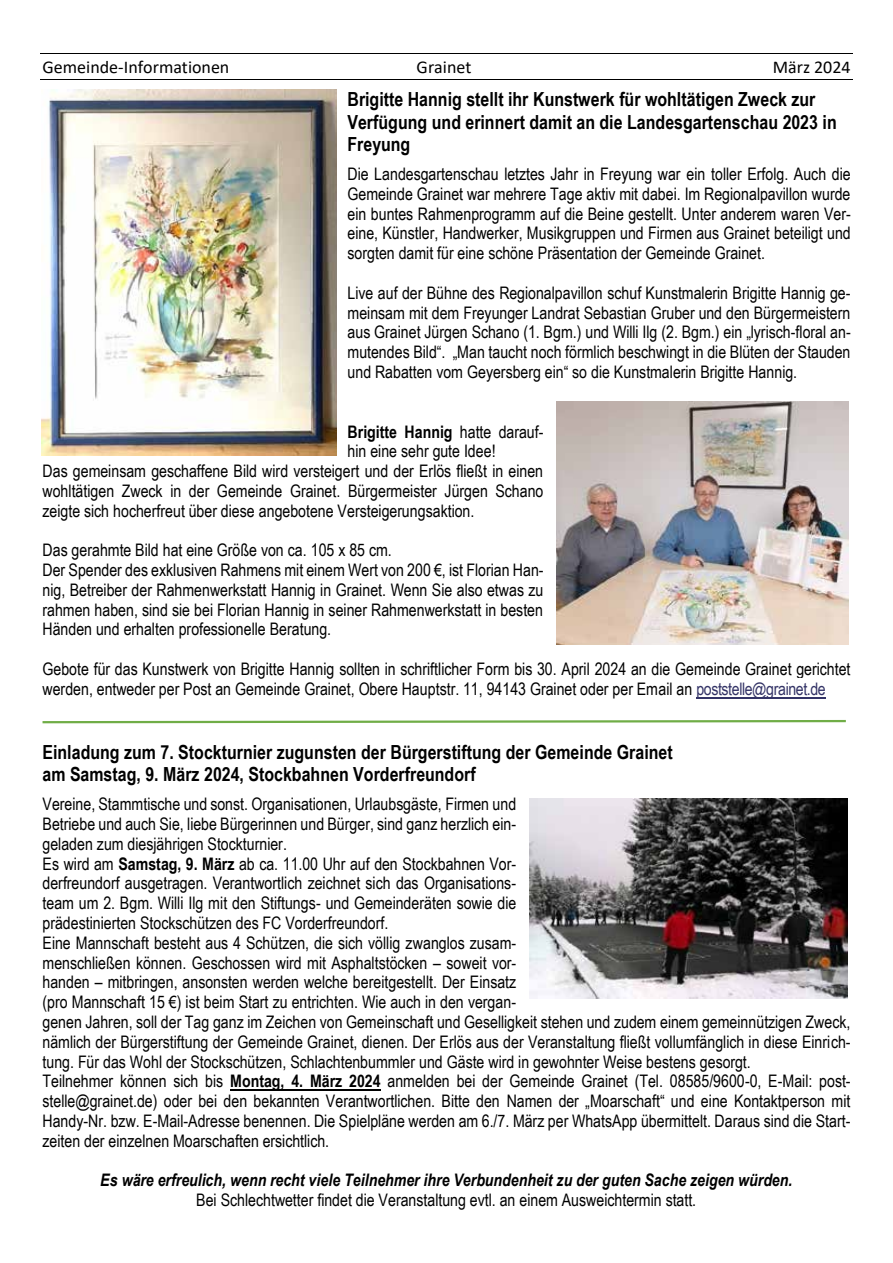
<style>
.page{position:relative;width:893px;height:1263px;background:#fff}
.page>*{position:absolute;margin:0;border:0;box-sizing:border-box;transform-origin:0 0}
.t1{font:700 19.5px/22.4px "Arial Narrow";color:#000}
.t2{font:18px "Calibri";color:#000}
.t3{font:17.25px/19.8px "Arial Narrow";color:#000}
.t4{font:italic 700 17.25px "Arial Narrow";color:#000}
.t5{font:700 17.25px "Arial Narrow";color:#000}
.s1{font-weight:400}
.s2{color:#336}
.s3{font-weight:700}
</style>
<div class="page">
<hr style="left:40px;top:53px;width:813px;height:1px;background:#000">
<hr style="left:40px;top:79px;width:813px;height:1px;background:#000">
<hr style="left:696px;top:697px;width:129px;height:1px;background:#336">
<hr style="left:230px;top:1089px;width:151px;height:1px;background:#000">
<img style="left:41px;top:90px;width:296px;height:365px">
<img style="left:557px;top:402px;width:291px;height:243px">
<img style="left:530px;top:799px;width:318px;height:199px">
<svg style="left:42px;top:720px;width:804px;height:4px"></svg>
<p class="t2" style="left:42px;top:54px;width:188px">Gemeinde-Informationen</p>
<p class="t2" style="left:417px;top:54px;width:56px">Grainet</p>
<p class="t2" style="left:773px;top:54px;width:79px">März 2024</p>
<p class="t1" style="left:347px;top:87px;width:491px">Brigitte Hannig stellt ihr Kunstwerk für wohltätigen Zweck zur<br>Verfügung und erinnert damit an die Landesgartenschau 2023 in<br>Freyung</p>
<p class="t3" style="left:347px;top:163px;width:505px;text-align:justify">Die Landesgartenschau letztes Jahr in Freyung war ein toller Erfolg. Auch die Gemeinde Grainet war mehrere Tage aktiv mit dabei. Im Regionalpavillon wurde ein buntes Rahmenprogramm auf die Beine gestellt. Unter anderem waren Ver&shy;eine, Künstler, Handwerker, Musikgruppen und Firmen aus Grainet beteiligt und sorgten damit für eine schöne Präsentation der Gemeinde Grainet.</p>
<p class="t3" style="left:347px;top:282px;width:505px;text-align:justify">Live auf der Bühne des Regionalpavillon schuf Kunstmalerin Brigitte Hannig ge&shy;meinsam mit dem Freyunger Landrat Sebastian Gruber und den Bürgermeistern aus Grainet Jürgen Schano (1. Bgm.) und Willi Ilg (2. Bgm.) ein „lyrisch-floral an&shy;mutendes Bild“. „Man taucht noch förmlich beschwingt in die Blüten der Stauden und Rabatten vom Geyersberg ein“ so die Kunstmalerin Brigitte Hannig.</p>
<p class="t5" style="left:347px;top:418px;width:197px">Brigitte Hannig <span class="s1">hatte darauf-</span></p>
<p class="t3" style="left:347px;top:441px;width:150px">hin eine sehr gute Idee!</p>
<p class="t3" style="left:43px;top:460px;width:502px">Das gemeinsam geschaffene Bild wird versteigert und der Erlös fließt in einen</p>
<p class="t3" style="left:42px;top:480px;width:502px">wohltätigen Zweck in der Gemeinde Grainet. Bürgermeister Jürgen Schano</p>
<p class="t3" style="left:42px;top:500px;width:433px">zeigte sich hocherfreut über diese angebotene Versteigerungsaktion.</p>
<p class="t3" style="left:42px;top:540px;width:503px">Das gerahmte Bild hat eine Größe von ca. 105 x 85 cm.<br>Der Spender des exklusiven Rahmens mit einem Wert von 200 €, ist Florian Han&shy;nig, Betreiber der Rahmenwerkstatt Hannig in Grainet. Wenn Sie also etwas zu rahmen haben, sind sie bei Florian Hannig in seiner Rahmenwerkstatt in besten Händen und erhalten professionelle Beratung.</p>
<p class="t3" style="left:42px;top:658px;width:809px;line-height:20.2px">Gebote für das Kunstwerk von Brigitte Hannig sollten in schriftlicher Form bis 30. April 2024 an die Gemeinde Grainet gerichtet werden, entweder per Post an Gemeinde Grainet, Obere Hauptstr. 11, 94143 Grainet oder per Email an <span class="s2">poststelle@grainet.de</span></p>
<p class="t1" style="left:42px;top:739px;width:632px">Einladung zum 7. Stockturnier zugunsten der Bürgerstiftung der Gemeinde Grainet am Samstag, 9. März 2024, Stockbahnen Vorderfreundorf</p>
<p class="t3" style="left:42px;top:793px;width:810px">Vereine, Stammtische und sonst. Organisationen, Urlaubsgäste, Firmen und<br>Betriebe und auch Sie, liebe Bürgerinnen und Bürger, sind ganz herzlich ein-<br>geladen zum diesjährigen Stockturnier.<br>Es wird am <span class="s3">Samstag, 9. März</span> ab ca. 11.00 Uhr auf den Stockbahnen Vor-<br>derfreundorf ausgetragen. Verantwortlich zeichnet sich das Organisations-<br>team um 2. Bgm. Willi Ilg mit den Stiftungs- und Gemeinderäten sowie die<br>prädestinierten Stockschützen des FC Vorderfreundorf.<br>Eine Mannschaft besteht aus 4 Schützen, die sich völlig zwanglos zusam-<br>menschließen können. Geschossen wird mit Asphaltstöcken – soweit vor-<br>handen – mitbringen, ansonsten werden welche bereitgestellt. Der Einsatz<br>(pro Mannschaft 15 €) ist beim Start zu entrichten. Wie auch in den vergan-<br>genen Jahren, soll der Tag ganz im Zeichen von Gemeinschaft und Geselligkeit stehen und zudem einem gemeinnützigen Zweck, nämlich der Bürgerstiftung der Gemeinde Grainet, dienen. Der Erlös aus der Veranstaltung fließt vollumfänglich in diese Einrich&shy;tung. Für das Wohl der Stockschützen, Schlachtenbummler und Gäste wird in gewohnter Weise bestens gesorgt.<br>Teilnehmer können sich bis <span class="s3">Montag, 4. März 2024</span> anmelden bei der Gemeinde Grainet (Tel. 08585/9600-0, E-Mail: post&shy;stelle@grainet.de) oder bei den bekannten Verantwortlichen. Bitte den Namen der „Moarschaft“ und eine Kontaktperson mit Handy-Nr. bzw. E-Mail-Adresse benennen. Die Spielpläne werden am 6./7. März per WhatsApp übermittelt. Daraus sind die Start&shy;zeiten der einzelnen Moarschaften ersichtlich.</p>
<p class="t4" style="left:100px;top:1167px;width:693px">Es wäre erfreulich, wenn recht viele Teilnehmer ihre Verbundenheit zu der guten Sache zeigen würden.</p>
<p class="t3" style="left:196px;top:1189px;width:501px">Bei Schlechtwetter findet die Veranstaltung evtl. an einem Ausweichtermin statt.</p>
</div>
